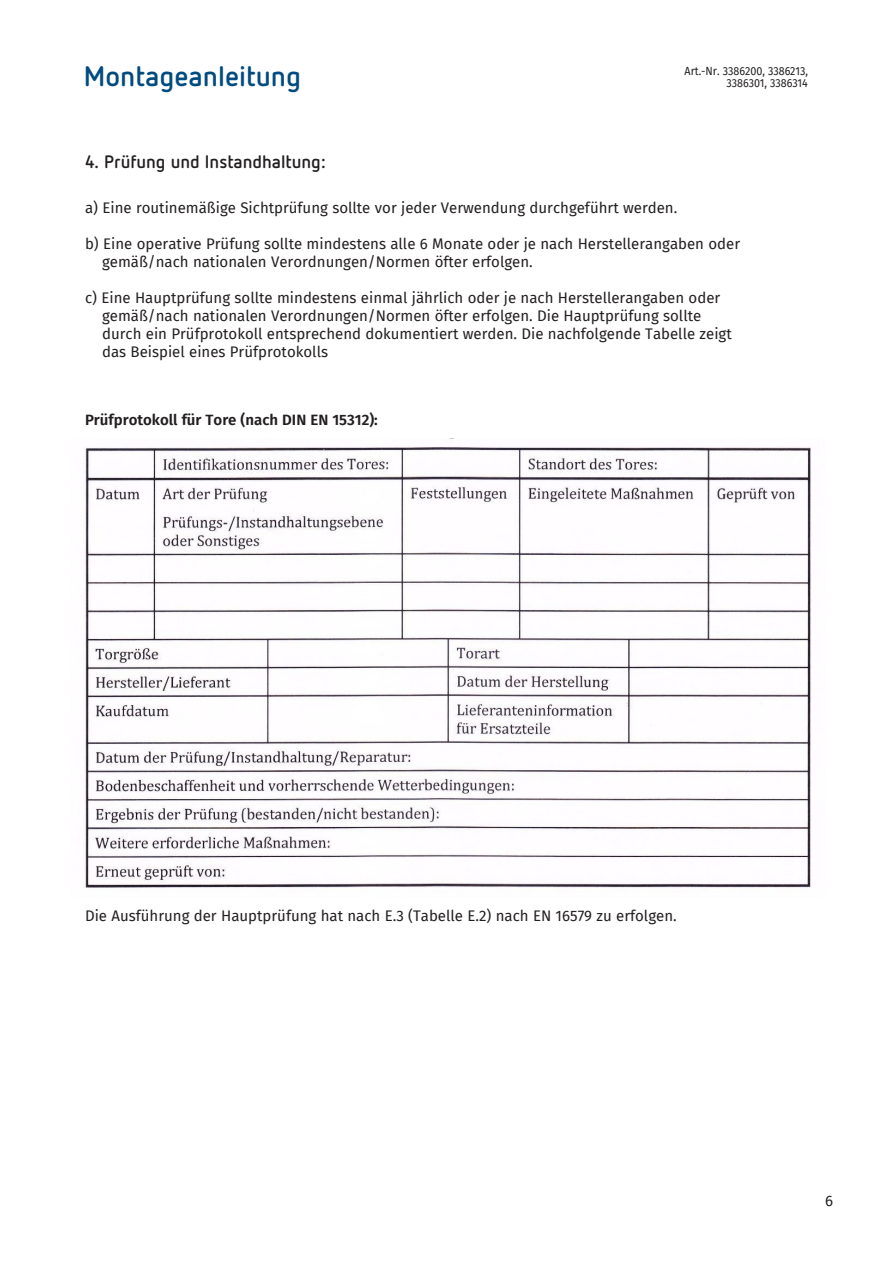
<style>
.page{position:relative;width:893px;height:1263px;background:#fff}
.page>*{position:absolute;margin:0;border:0;box-sizing:border-box;transform-origin:0 0}
.t1{font:700 27.9px "Netto Pro";color:#014b7e}
.Bezeichnung{font:700 18px "Netto Pro";color:#231f20}
.Fließtext_Einzug{font:15px/18px "Fira Sans";color:#231f20}
.Fließtext{font:600 15px "Fira Sans";color:#231f20}
.t2{font:11.55px/12.3px "Fira Sans";color:#231f20;text-align:right;scale:.93 1}
</style>
<div class="page">
<img style="left:85px;top:447px;width:726px;height:441px">
<h1 class="t1" style="left:84px;top:57px;width:219px">Montageanleitung</h1>
<p class="t2" style="left:684px;top:64px;width:134px">Art.-Nr. 3386200, 3386213,<br>3386301, 3386314</p>
<p class="Bezeichnung" style="left:85px;top:150px;width:242px">4. Prüfung und Instandhaltung:</p>
<p class="Fließtext_Einzug" style="left:85px;top:198px;width:594px">a) Eine routinemäßige Sichtprüfung sollte vor jeder Verwendung durchgeführt werden.</p>
<p class="Fließtext_Einzug" style="left:102px;top:234px;width:640px;text-indent:-17px">b) Eine operative Prüfung sollte mindestens alle 6 Monate oder je nach Herstellerangaben oder gemäß/nach nationalen Verordnungen/Normen öfter erfolgen.</p>
<p class="Fließtext_Einzug" style="left:102px;top:288px;width:631px;text-indent:-17px">c) Eine Hauptprüfung sollte mindestens einmal jährlich oder je nach Herstellerangaben oder gemäß/nach nationalen Verordnungen/Normen öfter erfolgen. Die Hauptprüfung sollte durch ein Prüfprotokoll entsprechend dokumentiert werden. Die nachfolgende Tabelle zeigt das Beispiel eines Prüfprotokolls</p>
<p class="Fließtext" style="left:85px;top:407px;width:294px">Prüfprotokoll für Tore (nach DIN EN 15312):</p>
<p class="Fließtext_Einzug" style="left:85px;top:906px;width:593px">Die Ausführung der Hauptprüfung hat nach E.3 (Tabelle E.2) nach EN 16579 zu erfolgen.</p>
<p class="Fließtext_Einzug" style="left:825px;top:1191px;width:9px">6</p>
</div>
